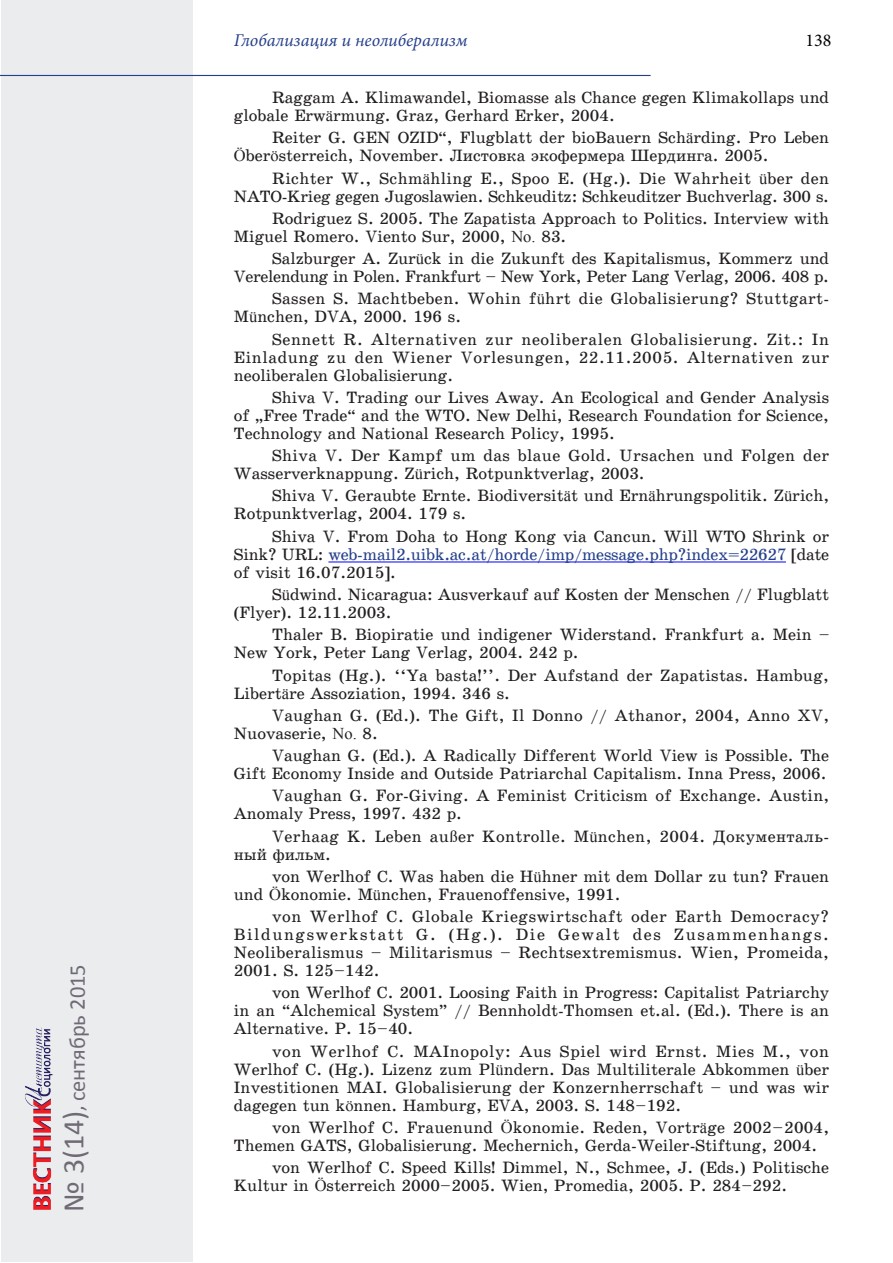
<style>
.page{position:relative;width:893px;height:1263px;background:#fff}
.page>*{position:absolute;margin:0;border:0;box-sizing:border-box;transform-origin:0 0}
.t1{font:22.5px "Calibri";color:#706a75}
.t2{font:italic 18px "Minion Pro";color:#25408b}
.t3{font:18px "Minion Pro";color:#000}
.Список_Библио_Summar{font:16.5px/18px "School Book C";color:#231f20}
.Список_Библио_Summar-2{font:16.5px/18px "School Book C";letter-spacing:.025em;color:#231f20}
.Список_Библио_Summar-3{font:16.5px/18px "School Book C";letter-spacing:-.02em;color:#231f20;text-align:right}
.Список_Библио_Summar-4{font:16.5px/18px "School Book C";letter-spacing:.02em;color:#231f20}
.s1{font-size:30px}
.s2{font-family:"Times New Roman"}
.s3{color:#25408b}
</style>
<div class="page">
<div style="left:1px;top:1px;width:192px;height:1261px;background:#eaecee"></div>
<hr style="left:0;top:75px;width:651px;height:1px;background:#25408b">
<hr style="left:328px;top:562px;width:458px;height:1px;background:#00f">
<img style="left:25px;top:1027px;width:28px;height:183px">
<h1 class="t1" style="left:63px;top:1212px;width:249px;rotate:-90deg"><span class="s1">№ 3(14)</span>, сентябрь 2015</h1>
<p class="t2" style="left:234px;top:28px;width:235px">Глобализация и неолиберализм</p>
<p class="t3" style="left:805px;top:29px;width:27px">138</p>
<p class="Список_Библио_Summar" style="left:234px;top:89px;width:597px;text-indent:38px">Raggam A. Klimawandel, Biomasse als Chance gegen Klimakollaps und globale Erw<span class="s2">ä</span>rmung. Graz, Gerhard Erker, 2004.</p>
<p class="Список_Библио_Summar" style="left:234px;top:129px;width:597px;text-indent:38px">Reiter G. GEN OZID“, Flugblatt der bioBauern Sch<span class="s2">ä</span>rding. Pro Leben<br><span class="s2">Ö</span>ber<span class="s2">ö</span>sterreich, November. Листовка экофермера Шердинга. 2005.</p>
<p class="Список_Библио_Summar" style="left:234px;top:169px;width:597px;text-align:right">Richter W., Schm<span class="s2">ä</span>hling E., Spoo E. (Hg.). Die Wahrheit <span class="s2">ü</span>ber den<br>NATO-Krieg gegen Jugoslawien. Schkeuditz: Schkeuditzer Buchverlag. 300 s.</p>
<p class="Список_Библио_Summar" style="left:234px;top:210px;width:597px;text-indent:38px">Rodriguez S. 2005. The Zapatista Approach to Politics. Interview with<br>Miguel Romero. Viento Sur, 2000, <span class="s2">No.</span> 83.</p>
<p class="Список_Библио_Summar-3" style="left:234px;top:250px;width:597px">Salzburger A. Zur<span class="s2">ü</span>ck in die Zukunft des Kapitalismus, Kommerz und<br>Verelendung in Polen. Frankfurt – New York, Peter Lang Verlag, 2006. 408 p.</p>
<p class="Список_Библио_Summar-2" style="left:234px;top:290px;width:597px;text-indent:38px">Sassen S. Machtbeben. Wohin f<span class="s2">ü</span>hrt die Globalisierung? Stuttgart-<br>M<span class="s2">ü</span>nchen, DVA, 2000. 196 s.</p>
<p class="Список_Библио_Summar" style="left:234px;top:330px;width:597px;text-align:justify;text-indent:38px">Sennett R. Alternativen zur neoliberalen Globalisierung. Zit.: In Einladung zu den Wiener Vorlesungen, 22.11.2005. Alternativen zur neoliberalen Globalisierung.</p>
<p class="Список_Библио_Summar" style="left:234px;top:389px;width:597px;text-align:justify;text-indent:38px">Shiva V. Trading our Lives Away. An Ecological and Gender Analysis of „Free Trade“ and the WTO. New Delhi, Research Foundation for Science, Technology and National Research Policy, 1995.</p>
<p class="Список_Библио_Summar-4" style="left:234px;top:447px;width:597px;text-indent:38px">Shiva V. Der Kampf um das blaue Gold. Ursachen und Folgen der<br>Wasserverknappung. Z<span class="s2">ü</span>rich, Rotpunktverlag, 2003.</p>
<p class="Список_Библио_Summar" style="left:234px;top:487px;width:597px;text-indent:38px">Shiva V. Geraubte Ernte. Biodiversit<span class="s2">ä</span>t und Ern<span class="s2">ä</span>hrungspolitik. Z<span class="s2">ü</span>rich,<br>Rotpunktverlag, 2004. 179 s.</p>
<p class="Список_Библио_Summar" style="left:234px;top:527px;width:597px;text-align:justify;text-indent:38px">Shiva V. From Doha to Hong Kong via Cancun. Will WTO Shrink or Sink? URL: <span class="s3">web-mail2.uibk.ac.at/horde/imp/message.php?index=22627</span> [date of visit 16.07.2015].</p>
<p class="Список_Библио_Summar" style="left:234px;top:586px;width:596px;text-indent:38px">S<span class="s2">ü</span>dwind. Nicaragua: Ausverkauf auf Kosten der Menschen // Flugblatt (Flyer). 12.11.2003.</p>
<p class="Список_Библио_Summar" style="left:234px;top:626px;width:597px;text-indent:38px">Thaler B. Biopiratie und indigener Widerstand. Frankfurt a. Mein –<br>New York, Peter Lang Verlag, 2004. 242 p.</p>
<p class="Список_Библио_Summar" style="left:234px;top:666px;width:597px;text-indent:38px">Topitas (Hg.). ‘‘Ya basta!’’. Der Aufstand der Zapatistas. Hambug,<br>Libert<span class="s2">ä</span>re Assoziation, 1994. 346 s.</p>
<p class="Список_Библио_Summar" style="left:234px;top:706px;width:597px;text-indent:38px">Vaughan G. (Ed.). The Gift, Il Donno // Athanor, 2004, Anno XV,<br>Nuovaserie, <span class="s2">No.</span> 8.</p>
<p class="Список_Библио_Summar" style="left:234px;top:747px;width:597px;text-align:right">Vaughan G. (Ed.). A Radically Different World View is Possible. The<br>Gift Economy Inside and Outside Patriarchal Capitalism. Inna Press, 2006.</p>
<p class="Список_Библио_Summar" style="left:234px;top:787px;width:597px;text-indent:38px">Vaughan G. For-Giving. A Feminist Criticism of Exchange. Austin,<br>Anomaly Press, 1997. 432 p.</p>
<p class="Список_Библио_Summar-2" style="left:234px;top:827px;width:597px;text-indent:38px">Verhaag K. Leben au<span class="s2">ß</span>er Kontrolle. M<span class="s2">ü</span>nchen, 2004. Документаль&shy;ный фильм.</p>
<p class="Список_Библио_Summar" style="left:234px;top:867px;width:597px;text-indent:38px">von Werlhof C. Was haben die H<span class="s2">ü</span>hner mit dem Dollar zu tun? Frauen und <span class="s2">Ö</span>konomie. M<span class="s2">ü</span>nchen, Frauenoffensive, 1991.</p>
<p class="Список_Библио_Summar" style="left:234px;top:908px;width:597px;text-align:justify;text-indent:38px">von Werlhof C. Globale Kriegswirtschaft oder Earth Democracy?<br>Bildungswerkstatt G. (Hg.). Die Gewalt des Zusammenhangs.<br>Neoliberalismus – Militarismus – Rechtsextremismus. Wien, Promeida, 2001. S. 125–142.</p>
<p class="Список_Библио_Summar" style="left:234px;top:984px;width:597px;text-align:justify;text-indent:38px">von Werlhof C. 2001. Loosing Faith in Progress: Capitalist Patriarchy in an “Alchemical System” // Bennholdt-Thomsen et.al. (Ed.). There is an Alternative. P. 15–40.</p>
<p class="Список_Библио_Summar" style="left:234px;top:1042px;width:597px;text-align:justify;text-indent:38px">von Werlhof C. MAInopoly: Aus Spiel wird Ernst. Mies M., von Werlhof C. (Hg.). Lizenz zum Pl<span class="s2">ü</span>ndern. Das Multiliterale Abkommen <span class="s2">ü</span>ber Investitionen MAI. Globalisierung der Konzernherrschaft – und was wir dagegen tun k<span class="s2">ö</span>nnen. Hamburg, EVA, 2003. S. 148–192.</p>
<p class="Список_Библио_Summar" style="left:234px;top:1118px;width:597px;text-indent:38px">von Werlhof C. Frauenund <span class="s2">Ö</span>konomie. Reden, Vortr<span class="s2">ä</span>ge 2002–2004,<br>Themen GATS, Globalisierung. Mechernich, Gerda-Weiler-Stiftung, 2004.</p>
<p class="Список_Библио_Summar" style="left:234px;top:1159px;width:597px;text-indent:38px">von Werlhof C. Speed Kills! Dimmel, N., Schmee, J. (Eds.) Politische<br>Kultur in <span class="s2">Ö</span>sterreich 2000–2005. Wien, Promedia, 2005. P. 284–292.</p>
</div>
